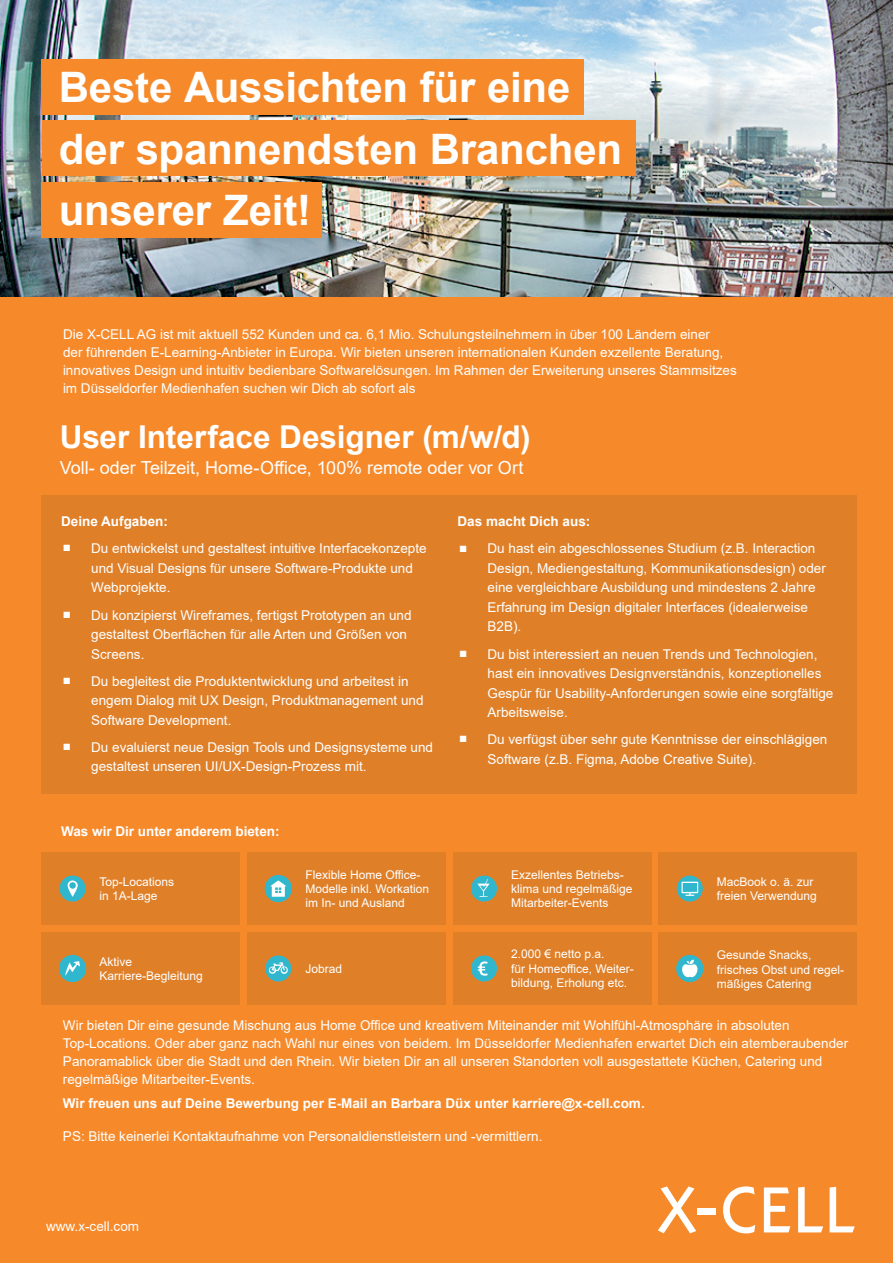
<style>
.page{position:relative;width:893px;height:1263px;background:#fff}
.page>*{position:absolute;margin:0;border:0;box-sizing:border-box;transform-origin:0 0}
.t1{font:700 42px/61.2px "Arial";letter-spacing:-.005em;color:#fff}
.t2{font:700 31.5px "Arial";color:#fff}
.t3{font:18px "Arial";letter-spacing:-.005em;color:#fff}
.t4{font:13.5px/19.5px "Arial";color:#fff}
.t5{font:700 13.5px "Arial";color:#fff}
.t6{font:12px/14.4px "Arial";color:#fff}
</style>
<div class="page">
<img style="left:0;top:0;width:893px;height:298px">
<div style="left:0;top:298px;width:893px;height:965px;background:#f68a2b"></div>
<svg style="left:658px;top:1186px;width:38px;height:47px"></svg>
<svg style="left:723px;top:1186px;width:32px;height:47px"></svg>
<svg style="left:764px;top:1187px;width:26px;height:45px"></svg>
<svg style="left:798px;top:1187px;width:25px;height:45px"></svg>
<svg style="left:830px;top:1187px;width:25px;height:45px"></svg>
<div style="left:697px;top:1208px;width:18px;height:6px;background:#fff"></div>
<div style="left:42px;top:60px;width:542px;height:55px;background:#f68a2b"></div>
<div style="left:42px;top:121px;width:594px;height:55px;background:#f68a2b"></div>
<div style="left:42px;top:182px;width:280px;height:55px;background:#f68a2b"></div>
<div style="left:42px;top:495px;width:815px;height:299px;background:#df8029"></div>
<div style="left:42px;top:852px;width:198px;height:73px;background:#df8029"></div>
<div style="left:60px;top:875px;width:26px;height:26px;background:#30b7cd;border-radius:50%"></div>
<svg style="left:68px;top:880px;width:10px;height:17px"></svg>
<div style="left:247px;top:852px;width:198px;height:73px;background:#df8029"></div>
<div style="left:265px;top:875px;width:27px;height:27px;background:#30b7cd;border-radius:50%"></div>
<svg style="left:270px;top:880px;width:16px;height:17px"></svg>
<div style="left:453px;top:852px;width:198px;height:73px;background:#df8029"></div>
<div style="left:471px;top:875px;width:26px;height:26px;background:#30b7cd;border-radius:50%"></div>
<svg style="left:477px;top:879px;width:13px;height:18px"></svg>
<div style="left:659px;top:852px;width:198px;height:73px;background:#df8029"></div>
<svg style="left:677px;top:875px;width:26px;height:26px"></svg>
<svg style="left:681px;top:882px;width:17px;height:14px"></svg>
<div style="left:42px;top:932px;width:198px;height:73px;background:#df8029"></div>
<div style="left:59px;top:955px;width:27px;height:27px;background:#30b7cd;border-radius:50%"></div>
<svg style="left:65px;top:961px;width:15px;height:15px"></svg>
<div style="left:247px;top:932px;width:198px;height:73px;background:#df8029"></div>
<div style="left:265px;top:955px;width:26px;height:26px;background:#30b7cd;border-radius:50%"></div>
<svg style="left:269px;top:962px;width:19px;height:12px"></svg>
<div style="left:453px;top:932px;width:198px;height:73px;background:#df8029"></div>
<div style="left:471px;top:955px;width:26px;height:26px;background:#30b7cd;border-radius:50%"></div>
<svg style="left:478px;top:961px;width:10px;height:15px"></svg>
<div style="left:659px;top:932px;width:198px;height:73px;background:#df8029"></div>
<div style="left:676px;top:955px;width:27px;height:27px;background:#30b7cd;border-radius:50%"></div>
<svg style="left:682px;top:960px;width:16px;height:18px"></svg>
<h1 class="t1" style="left:59px;top:58px;width:565px">Beste Aussichten für eine der spannendsten Branchen unserer Zeit!</h1>
<p class="t4" style="left:63px;top:326px;width:675px;line-height:18px">Die X-CELL AG ist mit aktuell 552 Kunden und ca. 6,1 Mio. Schulungsteilnehmern in über 100 Ländern einer<br>der führenden E-Learning-Anbieter in Europa. Wir bieten unseren internationalen Kunden exzellente Beratung, innovatives Design und intuitiv bedienbare Softwarelösungen. Im Rahmen der Erweiterung unseres Stammsitzes im Düsseldorfer Medienhafen suchen wir Dich ab sofort als</p>
<h2 class="t2" style="left:60px;top:415px;width:472px">User Interface Designer (m/w/d)</h2>
<h3 class="t3" style="left:60px;top:455px;width:465px">Voll- oder Teilzeit, Home-Office, 100% remote oder vor Ort</h3>
<p class="t5" style="left:61px;top:512px;width:108px">Deine Aufgaben:</p>
<p class="t4" style="left:91px;top:539px;width:337px;text-indent:-28px">■ Du entwickelst und gestaltest intuitive Interfacekonzepte und Visual Designs für unsere Software-Produkte und<br>Webprojekte.</p>
<p class="t4" style="left:91px;top:605px;width:322px;text-indent:-28px">■ Du konzipierst Wireframes, fertigst Prototypen an und gestaltest Oberflächen für alle Arten und Größen von<br>Screens.</p>
<p class="t4" style="left:91px;top:671px;width:334px;text-indent:-28px">■ Du begleitest die Produktentwicklung und arbeitest in engem Dialog mit UX Design, Produktmanagement und<br>Software Development.</p>
<p class="t4" style="left:91px;top:737px;width:343px;text-indent:-28px">■ Du evaluierst neue Design Tools und Designsysteme und gestaltest unseren UI/UX-Design-Prozess mit.</p>
<p class="t5" style="left:61px;top:822px;width:220px">Was wir Dir unter anderem bieten:</p>
<p class="t5" style="left:458px;top:512px;width:134px">Das macht Dich aus:</p>
<p class="t4" style="left:487px;top:539px;width:340px;text-indent:-28px">■ Du hast ein abgeschlossenes Studium (z.B. Interaction Design, Mediengestaltung, Kommunikationsdesign) oder eine vergleichbare Ausbildung und mindestens 2 Jahre Erfahrung im Design digitaler Interfaces (idealerweise B2B).</p>
<p class="t4" style="left:487px;top:644px;width:347px;text-indent:-28px">■ Du bist interessiert an neuen Trends und Technologien, hast ein innovatives Designverständnis, konzeptionelles Gespür für Usability-Anforderungen sowie eine sorgfältige Arbeitsweise.</p>
<p class="t4" style="left:487px;top:730px;width:341px;text-indent:-28px">■ Du verfügst über sehr gute Kenntnisse der einschlägigen<br>Software (z.B. Figma, Adobe Creative Suite).</p>
<p class="t6" style="left:100px;top:874px;width:76px">Top-Locations in 1A-Lage</p>
<p class="t6" style="left:305px;top:867px;width:125px">Flexible Home Office-<br>Modelle inkl. Workation im In- und Ausland</p>
<p class="t6" style="left:511px;top:867px;width:123px">Exzellentes Betriebs&shy;klima und regelmäßige<br>Mitarbeiter-Events</p>
<p class="t6" style="left:717px;top:874px;width:102px">MacBook o. ä. zur freien Verwendung</p>
<p class="t6" style="left:100px;top:954px;width:105px">Aktive<br>Karriere-Begleitung</p>
<p class="t6" style="left:305px;top:961px;width:38px">Jobrad</p>
<p class="t6" style="left:511px;top:947px;width:124px">2.000 € netto p.a.<br>für Homeoffice, Weiter&shy;bildung, Erholung etc.</p>
<p class="t6" style="left:717px;top:947px;width:129px">Gesunde Snacks, frisches Obst und regel&shy;mäßiges Catering</p>
<p class="t4" style="left:63px;top:1016px;width:787px;line-height:18px">Wir bieten Dir eine gesunde Mischung aus Home Office und kreativem Miteinander mit Wohlfühl-Atmosphäre in absoluten Top-Locations. Oder aber ganz nach Wahl nur eines von beidem. Im Düsseldorfer Medienhafen erwartet Dich ein atemberaubender Panoramablick über die Stadt und den Rhein. Wir bieten Dir an all unseren Standorten voll ausgestattete Küchen, Catering und regelmäßige Mitarbeiter-Events.</p>
<p class="t5" style="left:63px;top:1094px;width:583px">Wir freuen uns auf Deine Bewerbung per E-Mail an Barbara Düx unter karriere@x-cell.com.</p>
<p class="t4" style="left:63px;top:1127px;width:481px">PS: Bitte keinerlei Kontaktaufnahme von Personaldienstleistern und -vermittlern.</p>
<p class="t4" style="left:46px;top:1217px;width:95px">www.x-cell.com</p>
</div>
